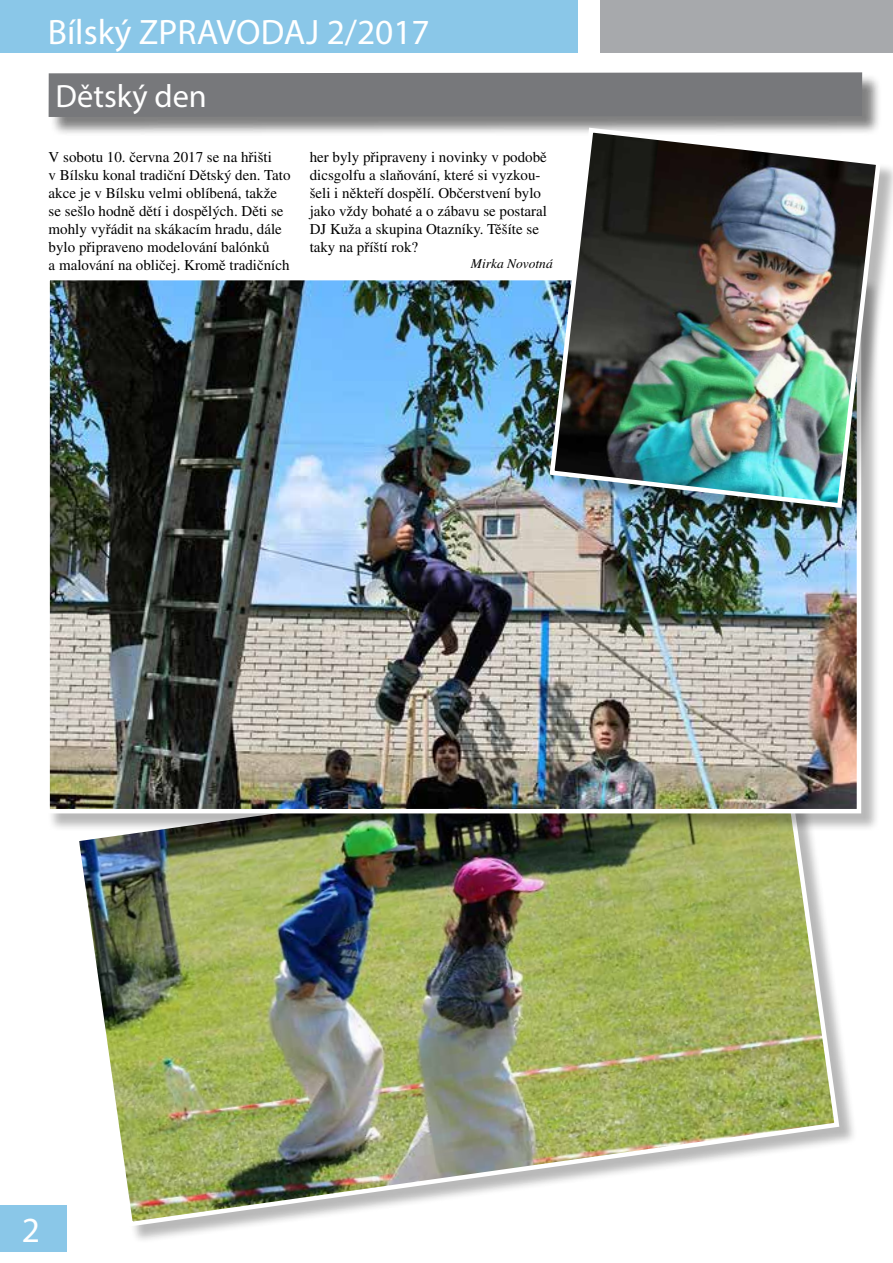
<style>
.page{position:relative;width:893px;height:1263px;background:#fff}
.page>*{position:absolute;margin:0;border:0;box-sizing:border-box;transform-origin:0 0}
.t1{font:35.4px "Myriad Pro";color:#fff}
.t2{font:32.4px "Myriad Pro";color:#fff}
.t3{font:15px/18px "Times CE";color:#000}
.t4{font:italic 13.5px "Times CE";color:#000}
</style>
<div class="page">
<div style="left:601px;top:0;width:292px;height:53px;background:#a7a9ac"></div>
<div style="left:0;top:0;width:578px;height:53px;background:#8ac7e8"></div>
<div style="left:0;top:1205px;width:66px;height:47px;background:#8ac7e8"></div>
<div style="left:50px;top:74px;width:832px;height:63px;background:#000;opacity:.5"></div>
<div style="left:49px;top:72px;width:813px;height:45px;background:#77787b"></div>
<div style="left:77px;top:740px;width:780px;height:504px;background:#000;opacity:.28"></div>
<img style="left:77px;top:832px;width:765px;height:397px">
<div style="left:48px;top:278px;width:832px;height:554px;background:#000;opacity:.28"></div>
<img style="left:50px;top:281px;width:806px;height:527px">
<div style="left:45px;top:276px;width:816px;height:537px;border:4px solid #fff"></div>
<div style="left:552px;top:130px;width:341px;height:396px;background:#000;opacity:.28"></div>
<img style="left:547px;top:125px;width:336px;height:385px">
<h1 class="t1" style="left:48px;top:10px;width:383px">Bílský ZPRAVODAJ 2/2017</h1>
<h2 class="t2" style="left:55px;top:76px;width:153px">Dětský den</h2>
<p class="t3" style="left:49px;top:148px;width:243px">V sobotu 10. června 2017 se na hřišti<br>v Bílsku konal tradiční Dětský den. Tato akce je v Bílsku velmi oblíbená, takže se sešlo hodně dětí i dospělých. Děti se mohly vyřádit na skákacím hradu, dále bylo připraveno modelování balónků<br>a malování na obličej. Kromě tradičních</p>
<p class="t3" style="left:310px;top:148px;width:239px">her byly připraveny i novinky v podobě dicsgolfu a slaňování, které si vyzkou&shy;šeli i někteří dospělí. Občerstvení bylo jako vždy bohaté a o zábavu se postaral DJ Kuža a skupina Otazníky. Těšíte se taky na příští rok?</p>
<p class="t4" style="left:471px;top:256px;width:83px">Mirka Novotná</p>
<h1 class="t1" style="left:22px;top:1208px;width:20px">2</h1>
</div>
